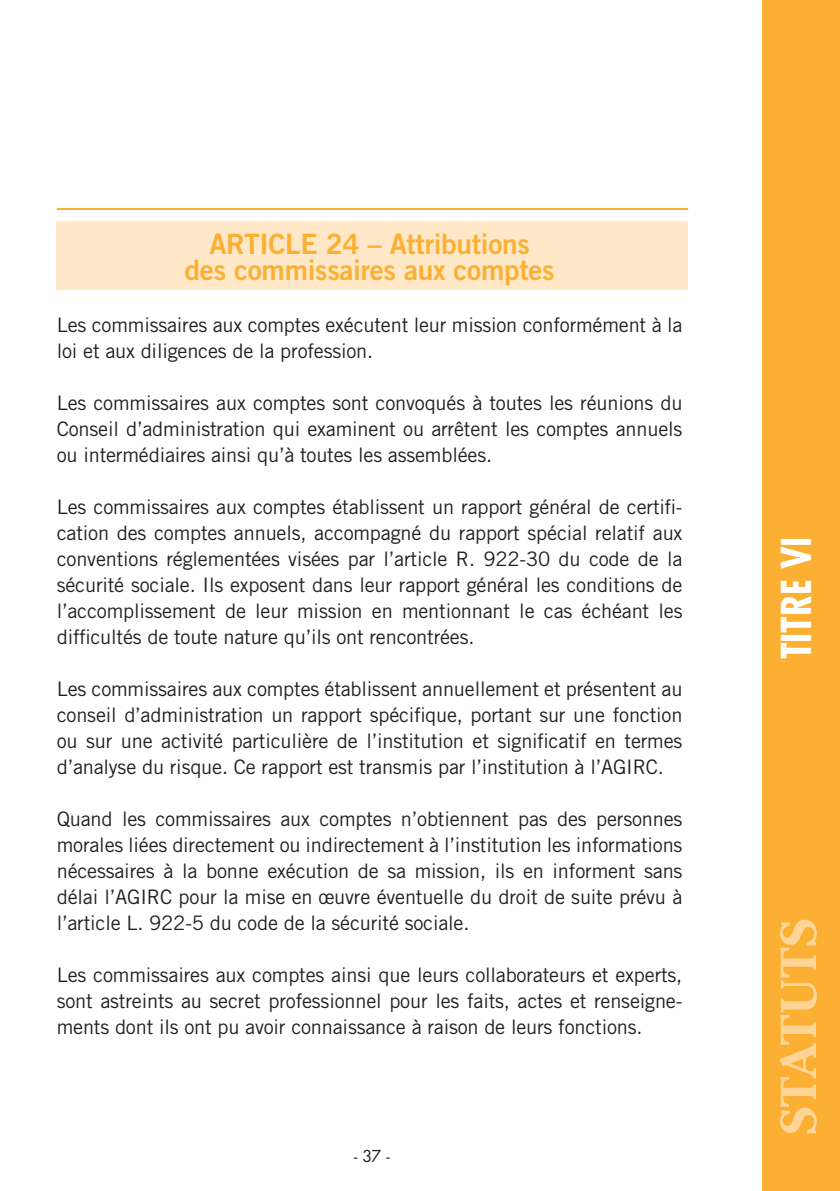
<style>
.page{position:relative;width:840px;height:1191px;background:#fff}
.page>*{position:absolute;margin:0;border:0;box-sizing:border-box;transform-origin:0 0}
.t1{font:700 50px "Cheltenham";letter-spacing:.005em;color:#fed497}
.t2{font:700 condensed 40px "Futura";color:#fff}
.t3{font:28px/26px "Trade Gothic LT Std Bd 2";letter-spacing:-.01em;color:#fbb033;text-align:center}
.t4{font:20px/26px "Trade Gothic LT Std";letter-spacing:-.01em;color:#231f20;text-align:justify}
.t5{font:16px "Futura";color:#231f20}
</style>
<div class="page">
<hr style="left:57px;top:208px;width:630px;height:2px;background:#fbb033">
<div style="left:57px;top:221px;width:630px;height:68px;background:#fee8c7"></div>
<div style="left:762px;top:0;width:77px;height:1191px;background:#fbb033"></div>
<h3 class="t3" style="left:184px;top:231px;width:371px">ARTICLE 24 – Attributions<br>des commissaires aux comptes</h3>
<p class="t4" style="left:57px;top:312px;width:627px">Les commissaires aux comptes exécutent leur mission conformément à la loi et aux diligences de la profession.</p>
<p class="t4" style="left:57px;top:390px;width:627px">Les commissaires aux comptes sont convoqués à toutes les réunions du Conseil d’administration qui examinent ou arrêtent les comptes annuels ou intermédiaires ainsi qu’à toutes les assemblées.</p>
<p class="t4" style="left:57px;top:494px;width:627px">Les commissaires aux comptes établissent un rapport général de certifi&shy;cation des comptes annuels, accompagné du rapport spécial relatif aux conventions réglementées visées par l’article R. 922-30 du code de la sécurité sociale. Ils exposent dans leur rapport général les conditions de l’accomplissement de leur mission en mentionnant le cas échéant les difficultés de toute nature qu’ils ont rencontrées.</p>
<p class="t4" style="left:57px;top:676px;width:627px">Les commissaires aux comptes établissent annuellement et présentent au conseil d’administration un rapport spécifique, portant sur une fonction ou sur une activité particulière de l’institution et significatif en termes d’analyse du risque. Ce rapport est transmis par l’institution à l’AGIRC.</p>
<p class="t4" style="left:57px;top:806px;width:627px">Quand les commissaires aux comptes n’obtiennent pas des personnes morales liées directement ou indirectement à l’institution les informations nécessaires à la bonne exécution de sa mission, ils en informent sans délai l’AGIRC pour la mise en œuvre éventuelle du droit de suite prévu à l’article L. 922-5 du code de la sécurité sociale.</p>
<p class="t4" style="left:57px;top:962px;width:626px">Les commissaires aux comptes ainsi que leurs collaborateurs et experts, sont astreints au secret professionnel pour les faits, actes et renseigne&shy;ments dont ils ont pu avoir connaissance à raison de leurs fonctions.</p>
<p class="t5" style="left:354px;top:1146px;width:37px">- 37 -</p>
<h2 class="t2" style="left:771px;top:659px;width:120px;rotate:-90deg">Titre VI</h2>
<h1 class="t1" style="left:768px;top:1134px;width:215px;rotate:-90deg">Statuts</h1>
</div>
